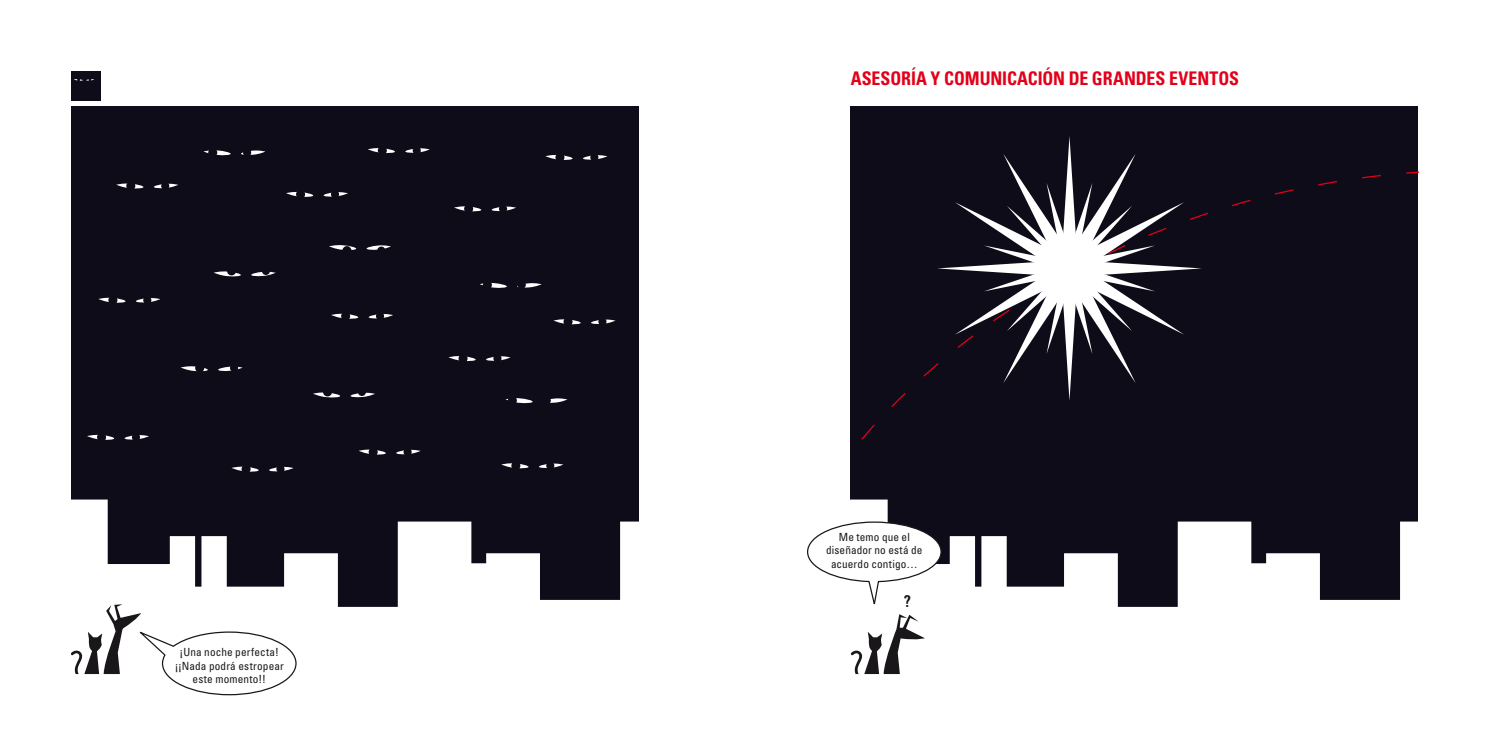
<style>
.page{position:relative;width:1489px;height:745px;background:#fff}
.page>*{position:absolute;margin:0;border:0;box-sizing:border-box;transform-origin:0 0}
.t1{font:700 condensed 18.75px "Univers LT Std";color:#e2001a;scale:.95 1}
.t2{font:700 condensed 16.25px "Univers LT Std";color:#1a171b}
.t3{font:condensed 11.25px/13.5px "Univers LT Std";letter-spacing:.015em;color:#1a171b;text-align:center}
</style>
<div class="page">
<div style="left:850px;top:106px;width:567px;height:567px;background:#0f0c19"></div>
<svg style="left:850px;top:499px;width:568px;height:176px;fill:#fff"></svg>
<div style="left:71px;top:106px;width:567px;height:567px;background:#0f0c19"></div>
<svg style="left:71px;top:499px;width:568px;height:174px;fill:#fff"></svg>
<div style="left:71px;top:71px;width:30px;height:30px;background:#0f0c19"></div>
<svg style="left:74px;top:79px;width:20px;height:2px"></svg>
<svg style="left:116px;top:183px;width:27px;height:6px"></svg>
<div style="left:126px;top:181px;width:9px;height:9px;background:#0f0c19;border-radius:50%"></div>
<svg style="left:154px;top:183px;width:24px;height:5px"></svg>
<div style="left:161px;top:182px;width:8px;height:8px;background:#0f0c19;border-radius:50%"></div>
<svg style="left:286px;top:191px;width:27px;height:6px"></svg>
<div style="left:296px;top:190px;width:9px;height:9px;background:#0f0c19;border-radius:50%"></div>
<svg style="left:323px;top:192px;width:25px;height:5px"></svg>
<div style="left:331px;top:190px;width:8px;height:8px;background:#0f0c19;border-radius:50%"></div>
<svg style="left:329px;top:245px;width:27px;height:5px"></svg>
<div style="left:342px;top:246px;width:9px;height:9px;background:#0f0c19;border-radius:50%"></div>
<svg style="left:366px;top:245px;width:25px;height:5px"></svg>
<div style="left:377px;top:246px;width:8px;height:8px;background:#0f0c19;border-radius:50%"></div>
<svg style="left:214px;top:271px;width:27px;height:5px"></svg>
<div style="left:227px;top:266px;width:9px;height:9px;background:#0f0c19;border-radius:50%"></div>
<svg style="left:251px;top:271px;width:24px;height:5px"></svg>
<div style="left:262px;top:267px;width:8px;height:8px;background:#0f0c19;border-radius:50%"></div>
<svg style="left:98px;top:297px;width:28px;height:6px"></svg>
<div style="left:108px;top:295px;width:9px;height:9px;background:#0f0c19;border-radius:50%"></div>
<svg style="left:136px;top:298px;width:24px;height:4px"></svg>
<div style="left:143px;top:296px;width:8px;height:8px;background:#0f0c19;border-radius:50%"></div>
<svg style="left:181px;top:366px;width:27px;height:5px"></svg>
<div style="left:195px;top:363px;width:9px;height:9px;background:#0f0c19;border-radius:50%"></div>
<svg style="left:218px;top:366px;width:24px;height:5px"></svg>
<div style="left:230px;top:363px;width:8px;height:9px;background:#0f0c19;border-radius:50%"></div>
<svg style="left:331px;top:313px;width:27px;height:6px"></svg>
<div style="left:341px;top:311px;width:9px;height:9px;background:#0f0c19;border-radius:50%"></div>
<svg style="left:368px;top:314px;width:25px;height:4px"></svg>
<div style="left:376px;top:312px;width:8px;height:8px;background:#0f0c19;border-radius:50%"></div>
<svg style="left:448px;top:356px;width:27px;height:5px"></svg>
<div style="left:458px;top:354px;width:9px;height:9px;background:#0f0c19;border-radius:50%"></div>
<svg style="left:486px;top:356px;width:24px;height:5px"></svg>
<div style="left:493px;top:354px;width:8px;height:8px;background:#0f0c19;border-radius:50%"></div>
<svg style="left:480px;top:283px;width:27px;height:5px"></svg>
<div style="left:483px;top:280px;width:9px;height:9px;background:#0f0c19;border-radius:50%"></div>
<svg style="left:525px;top:283px;width:16px;height:5px"></svg>
<div style="left:517px;top:281px;width:9px;height:8px;background:#0f0c19;border-radius:50%"></div>
<svg style="left:454px;top:206px;width:27px;height:5px"></svg>
<div style="left:464px;top:204px;width:9px;height:9px;background:#0f0c19;border-radius:50%"></div>
<svg style="left:491px;top:206px;width:25px;height:5px"></svg>
<div style="left:499px;top:204px;width:8px;height:9px;background:#0f0c19;border-radius:50%"></div>
<svg style="left:313px;top:392px;width:27px;height:5px"></svg>
<div style="left:323px;top:387px;width:9px;height:9px;background:#0f0c19;border-radius:50%"></div>
<svg style="left:350px;top:392px;width:25px;height:5px"></svg>
<div style="left:358px;top:387px;width:8px;height:9px;background:#0f0c19;border-radius:50%"></div>
<svg style="left:232px;top:466px;width:27px;height:5px"></svg>
<div style="left:241px;top:464px;width:9px;height:9px;background:#0f0c19;border-radius:50%"></div>
<svg style="left:269px;top:466px;width:24px;height:5px"></svg>
<div style="left:276px;top:464px;width:8px;height:9px;background:#0f0c19;border-radius:50%"></div>
<svg style="left:87px;top:434px;width:27px;height:6px"></svg>
<div style="left:97px;top:432px;width:9px;height:9px;background:#0f0c19;border-radius:50%"></div>
<svg style="left:124px;top:435px;width:25px;height:4px"></svg>
<div style="left:132px;top:433px;width:8px;height:8px;background:#0f0c19;border-radius:50%"></div>
<svg style="left:359px;top:449px;width:27px;height:5px"></svg>
<div style="left:368px;top:447px;width:10px;height:9px;background:#0f0c19;border-radius:50%"></div>
<svg style="left:396px;top:449px;width:24px;height:5px"></svg>
<div style="left:403px;top:447px;width:8px;height:9px;background:#0f0c19;border-radius:50%"></div>
<svg style="left:505px;top:398px;width:27px;height:5px"></svg>
<div style="left:508px;top:396px;width:9px;height:9px;background:#0f0c19;border-radius:50%"></div>
<svg style="left:550px;top:398px;width:17px;height:5px"></svg>
<div style="left:542px;top:396px;width:9px;height:8px;background:#0f0c19;border-radius:50%"></div>
<svg style="left:545px;top:155px;width:27px;height:5px"></svg>
<div style="left:555px;top:153px;width:9px;height:9px;background:#0f0c19;border-radius:50%"></div>
<svg style="left:583px;top:155px;width:24px;height:5px"></svg>
<div style="left:590px;top:153px;width:8px;height:8px;background:#0f0c19;border-radius:50%"></div>
<svg style="left:553px;top:319px;width:27px;height:5px"></svg>
<div style="left:563px;top:317px;width:9px;height:9px;background:#0f0c19;border-radius:50%"></div>
<svg style="left:591px;top:319px;width:24px;height:5px"></svg>
<div style="left:598px;top:317px;width:8px;height:8px;background:#0f0c19;border-radius:50%"></div>
<svg style="left:501px;top:463px;width:27px;height:5px"></svg>
<div style="left:511px;top:461px;width:9px;height:9px;background:#0f0c19;border-radius:50%"></div>
<svg style="left:539px;top:463px;width:24px;height:5px"></svg>
<div style="left:546px;top:461px;width:8px;height:8px;background:#0f0c19;border-radius:50%"></div>
<svg style="left:368px;top:148px;width:27px;height:5px"></svg>
<div style="left:378px;top:146px;width:9px;height:9px;background:#0f0c19;border-radius:50%"></div>
<svg style="left:405px;top:148px;width:24px;height:5px"></svg>
<div style="left:412px;top:146px;width:9px;height:8px;background:#0f0c19;border-radius:50%"></div>
<svg style="left:203px;top:150px;width:28px;height:5px"></svg>
<div style="left:208px;top:148px;width:9px;height:9px;background:#0f0c19;border-radius:50%"></div>
<svg style="left:241px;top:150px;width:24px;height:5px"></svg>
<div style="left:243px;top:148px;width:8px;height:9px;background:#0f0c19;border-radius:50%"></div>
<svg style="left:807px;top:520px;width:135px;height:153px"></svg>
<svg style="left:71px;top:604px;width:226px;height:91px"></svg>
<svg style="left:937px;top:136px;width:264px;height:264px"></svg>
<svg style="left:983px;top:183px;width:171px;height:171px"></svg>
<p class="t3" style="left:175px;top:644px;width:111px">¡Una noche perfecta! ¡¡Nada podrá estropear este momento!!</p>
<h1 class="t1" style="left:850px;top:66px;width:158px">ASESORÍA Y COMUNICACIÓN</h1>
<h1 class="t1" style="left:1068px;top:66px;width:37px">DE GRANDES</h1>
<h1 class="t1" style="left:1169px;top:66px;width:74px">EVENTOS</h1>
<p class="t3" style="left:826px;top:529px;width:98px">Me temo que el diseñador no está de acuerdo contigo…</p>
<h2 class="t2" style="left:903px;top:590px;width:9px">?</h2>
</div>
